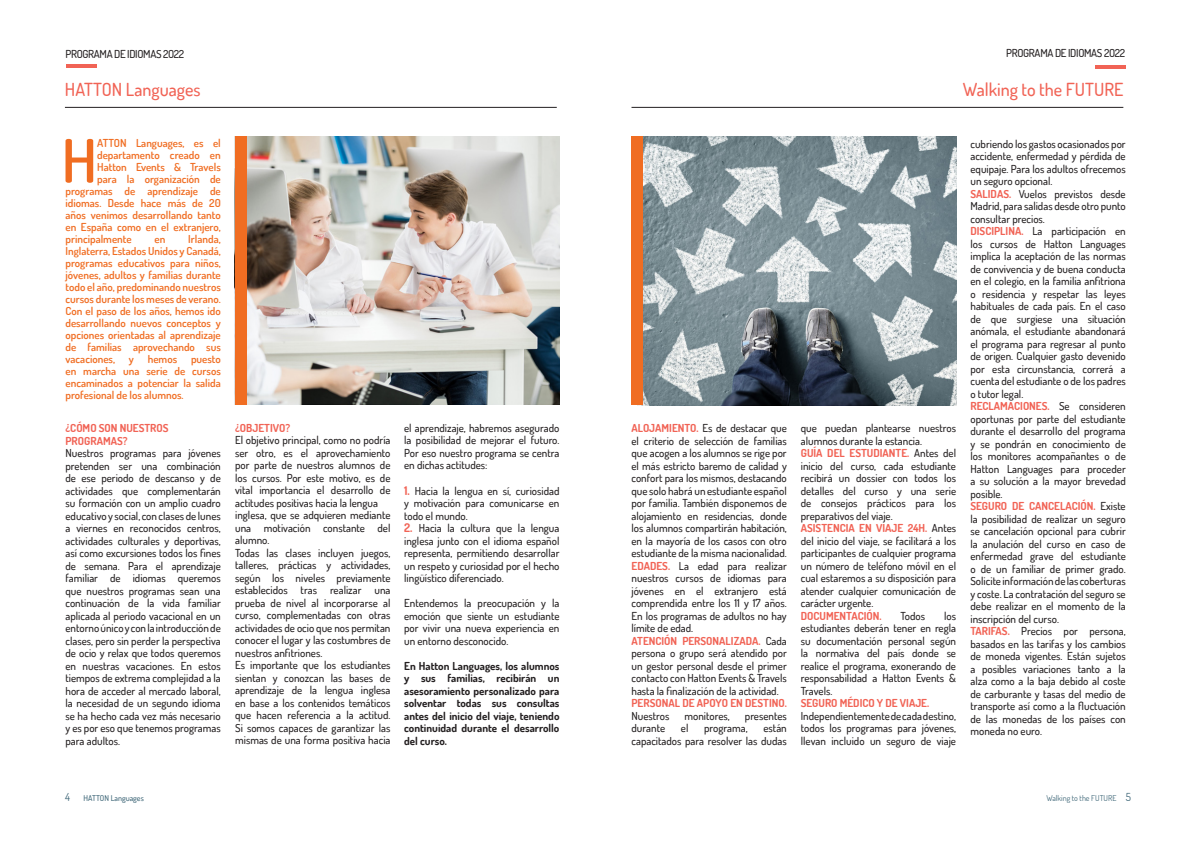
<style>
.page{position:relative;width:1191px;height:842px;background:#fff}
.page>*{position:absolute;margin:0;border:0;box-sizing:border-box;transform-origin:0 0}
.t1{font:600 60px "Dosis";color:#f06d22}
.t2{font:500 18px "Dosis";color:#f16355}
.t3{font:500 11px/12.5px "Dosis";color:#231f20}
.t4{font:600 11px/12px "Dosis";color:#f06d22;text-align:justify}
.t5{font:700 11px/12.5px "Dosis";color:#231f20;text-align:justify}
.t6{font:500 11px "Dosis";letter-spacing:-.03em;color:#231f20}
.t7{font:8px "Dosis";color:#406879}
.t8{font:500 8px "Dosis";color:#406879}
.s1{font-weight:700;color:#f16355}
.s2{font-weight:700;font-size:12px;color:#f16355}
.s3{font-weight:400;font-size:11px}
.s4{font-size:11px}
</style>
<div class="page">
<img style="left:643px;top:137px;width:313px;height:268px">
<img style="left:246px;top:137px;width:313px;height:267px">
<div style="left:631px;top:136px;width:12px;height:269px;background:#f06d22"></div>
<div style="left:235px;top:136px;width:11px;height:269px;background:#f06d22"></div>
<hr style="left:65px;top:107px;width:492px;height:1px;background:#231f20">
<hr style="left:631px;top:107px;width:492px;height:1px;background:#231f20">
<hr style="left:66px;top:65px;width:30px;height:3px;background:#f16355">
<hr style="left:1095px;top:65px;width:30px;height:3px;background:#f16355">
<p class="t6" style="left:66px;top:46px;width:120px">PROGRAMA DE IDIOMAS 2O22</p>
<p class="t6" style="left:1006px;top:46px;width:120px">PROGRAMA DE IDIOMAS 2O22</p>
<p class="t2" style="left:65px;top:78px;width:137px">HATTON Languages</p>
<p class="t2" style="left:963px;top:78px;width:162px">Walking to the FUTURE</p>
<p class="t1" style="left:62px;top:122px;width:37px">H</p>
<p class="t4" style="left:97px;top:136px;width:125px">ATTON Languages, es el</p>
<p class="t4" style="left:97px;top:148px;width:125px">departamento creado en</p>
<p class="t4" style="left:97px;top:160px;width:125px">Hatton Events &amp; Travels</p>
<p class="t4" style="left:97px;top:172px;width:125px">para la organización de</p>
<p class="t4" style="left:66px;top:184px;width:157px">programas de aprendizaje de</p>
<p class="t4" style="left:66px;top:196px;width:157px">idiomas. Desde hace más de 20</p>
<p class="t4" style="left:66px;top:208px;width:157px">años venimos desarrollando tanto</p>
<p class="t4" style="left:66px;top:221px;width:157px">en España como en el extranjero,</p>
<p class="t4" style="left:66px;top:233px;width:68px">principalmente</p>
<p class="t4" style="left:155px;top:233px;width:12px">en</p>
<p class="t4" style="left:66px;top:233px;width:157px;text-indent:123px">Irlanda, Inglaterra, Estados Unidos y Canadá, programas educativos para niños, jóvenes, adultos y familias durante todo el año, predominando nuestros cursos durante los meses de verano.<br>Con el paso de los años, hemos ido desarrollando nuevos conceptos y opciones orientadas al aprendizaje de familias aprovechando sus vacaciones,</p>
<p class="t4" style="left:129px;top:353px;width:7px">y</p>
<p class="t4" style="left:148px;top:353px;width:31px">hemos</p>
<p class="t4" style="left:66px;top:353px;width:157px;text-indent:125px">puesto en marcha una serie de cursos encaminados a potenciar la salida profesional de los alumnos.</p>
<p class="t3" style="left:65px;top:422px;width:157px"><span class="s1">¿CÓMO SON NUESTROS<br>PROGRAMAS?<br></span>Nuestros programas para jóvenes pretenden ser una combinación de ese periodo de descanso y de actividades que complementarán su formación con un amplio cuadro educativo y social, con clases de lunes a viernes en reconocidos centros, actividades culturales y deportivas, así como excursiones todos los fines de semana. Para el aprendizaje familiar de idiomas queremos que nuestros programas sean una continuación de la vida familiar aplicada al periodo vacacional en un entorno único y con la introducción de clases, pero sin perder la perspectiva de ocio y relax que todos queremos en nuestras vacaciones. En estos tiempos de extrema complejidad a la hora de acceder al mercado laboral, la necesidad de un segundo idioma se ha hecho cada vez más necesario y es por eso que tenemos programas para adultos.</p>
<p class="t3" style="left:235px;top:421px;width:157px"><span class="s1">¿OBJETIVO?<br></span>El objetivo principal, como no podría ser otro, es el aprovechamiento por parte de nuestros alumnos de los cursos. Por este motivo, es de vital importancia el desarrollo de actitudes positivas hacia la lengua inglesa, que se adquieren mediante una motivación constante del alumno.<br>Todas las clases incluyen juegos, talleres, prácticas y actividades, según los niveles previamente establecidos tras realizar una prueba de nivel al incorporarse al curso, complementadas con otras actividades de ocio que nos permitan conocer el lugar y las costumbres de nuestros anfitriones.<br>Es importante que los estudiantes sientan y conozcan las bases de aprendizaje de la lengua inglesa en base a los contenidos temáticos que hacen referencia a la actitud.<br>Si somos capaces de garantizar las mismas de una forma positiva hacia</p>
<p class="t3" style="left:404px;top:421px;width:157px;text-align:justify">el aprendizaje, habremos asegurado la posibilidad de mejorar el futuro.<br>Por eso nuestro programa se centra en dichas actitudes:</p>
<p class="t3" style="left:404px;top:484px;width:157px;text-align:justify"><span class="s2">1.</span> Hacia la lengua en sí, curiosidad y motivación para comunicarse en todo el mundo.</p>
<p class="t3" style="left:404px;top:522px;width:157px;text-align:justify"><span class="s2">2.</span> Hacia la cultura que la lengua inglesa junto con el idioma español representa, permitiendo desarrollar un respeto y curiosidad por el hecho lingüístico diferenciado.</p>
<p class="t3" style="left:404px;top:597px;width:157px;text-align:justify">Entendemos la preocupación y la emoción que siente un estudiante por vivir una nueva experiencia en un entorno desconocido.</p>
<p class="t5" style="left:404px;top:659px;width:157px">En Hatton Languages, los alumnos y sus familias, recibirán un asesoramiento personalizado para solventar todas sus consultas antes del inicio del viaje, teniendo continuidad durante el desarrollo del curso.</p>
<p class="t3" style="left:631px;top:422px;width:157px"><span class="s1">ALOJAMIENTO.</span> Es de destacar que el criterio de selección de familias que acogen a los alumnos se rige por el más estricto baremo de calidad y confort para los mismos, destacando que solo habrá un estudiante español por familia. También disponemos de alojamiento en residencias, donde los alumnos compartirán habitación, en la mayoría de los casos con otro estudiante de la misma nacionalidad.<br><span class="s1">EDADES.</span> La edad para realizar nuestros cursos de idiomas para jóvenes en el extranjero está comprendida entre los 11 y 17 años.<br>En los programas de adultos no hay límite de edad.<br><span class="s1">ATENCIÓN PERSONALIZADA.</span> Cada persona o grupo será atendido por un gestor personal desde el primer contacto con Hatton Events &amp; Travels hasta la finalización de la actividad.<br><span class="s1">PERSONAL DE APOYO EN DESTINO.<br></span>Nuestros</p>
<p class="t3" style="left:684px;top:709px;width:47px">monitores,</p>
<p class="t3" style="left:745px;top:709px;width:43px">presentes</p>
<p class="t3" style="left:631px;top:722px;width:35px">durante</p>
<p class="t3" style="left:681px;top:722px;width:9px">el</p>
<p class="t3" style="left:704px;top:722px;width:45px">programa,</p>
<p class="t3" style="left:631px;top:722px;width:157px;text-align:right">están<br>capacitados para resolver las dudas</p>
<p class="t3" style="left:800px;top:422px;width:157px">que puedan plantearse nuestros alumnos durante la estancia.<br><span class="s1">GUÍA DEL ESTUDIANTE.</span> Antes del inicio del curso, cada estudiante recibirá un dossier con todos los detalles del curso y una serie de consejos prácticos para los preparativos del viaje.<br><span class="s1">ASISTENCIA EN VIAJE 24H.</span> Antes del inicio del viaje, se facilitará a los participantes de cualquier programa un número de teléfono móvil en el cual estaremos a su disposición para atender cualquier comunicación de carácter urgente.<br><span class="s1">DOCUMENTACIÓN.</span></p>
<p class="t3" style="left:800px;top:609px;width:157px;text-indent:143px">los estudiantes deberán tener en regla su documentación personal según la normativa del país donde se realice el programa, exonerando de responsabilidad a Hatton Events &amp;<br>Travels.<br><span class="s1">SEGURO MÉDICO Y DE VIAJE.<br></span>Independientemente de cada destino, todos los programas para jóvenes, llevan incluido un seguro de viaje</p>
<p class="t3" style="left:900px;top:609px;width:26px">Todos</p>
<p class="t3" style="left:970px;top:137px;width:157px">cubriendo los gastos ocasionados por accidente, enfermedad y pérdida de equipaje. Para los adultos ofrecemos un seguro opcional.<br><span class="s1">SALIDAS.</span> Vuelos previstos desde<br>Madrid, para salidas desde otro punto consultar precios.<br><span class="s1">DISCIPLINA.</span> La participación en los cursos de Hatton Languages implica la aceptación de las normas de convivencia y de buena conducta en el colegio, en la familia anfitriona o residencia y respetar las leyes habituales de cada país. En el caso de que surgiese una situación anómala, el estudiante abandonará el programa para regresar al punto de origen. Cualquier gasto devenido por esta circunstancia, correrá a cuenta del estudiante o de los padres o tutor legal.<br><span class="s1">RECLAMACIONES.</span> Se consideren oportunas por parte del estudiante durante el desarrollo del programa y se pondrán en conocimiento de los monitores acompañantes o de<br>Hatton Languages para proceder a su solución a la mayor brevedad posible.<br><span class="s1">SEGURO DE CANCELACIÓN.</span> Existe la posibilidad de realizar un seguro se cancelación opcional para cubrir la anulación del curso en caso de enfermedad grave del estudiante o de un familiar de primer grado.<br>Solicite información de las coberturas y coste. La contratación del seguro se debe realizar en el momento de la inscripción del curso.<br><span class="s1">TARIFAS.</span> Precios por persona, basados en las tarifas y los cambios de moneda vigentes. Están sujetos a posibles variaciones tanto a la alza como a la baja debido al coste de carburante y tasas del medio de transporte así como a la fluctuación de las monedas de los países con moneda no euro.</p>
<p class="t8" style="left:65px;top:793px;width:80px"><span class="s3">4</span> HATTON Languages</p>
<p class="t7" style="left:1046px;top:792px;width:86px">Walking to the FUTURE <span class="s4">5</span></p>
</div>
